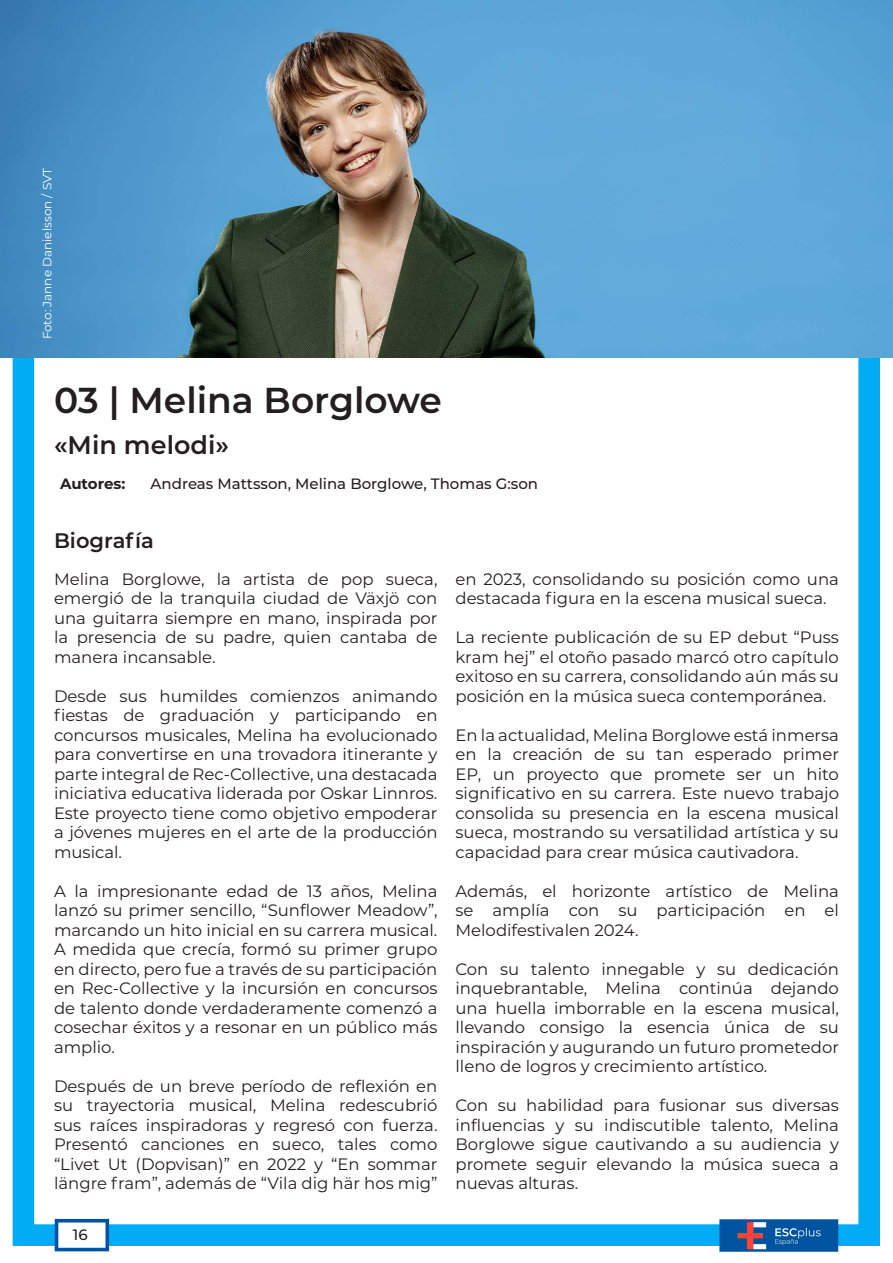
<style>
.page{position:relative;width:893px;height:1263px;background:#fff}
.page>*{position:absolute;margin:0;border:0;box-sizing:border-box;transform-origin:0 0}
.t1{font:600 36px "Montserrat";color:#231f20}
.t2{font:600 25.5px "Montserrat";color:#231f20}
.t3{font:600 21px "Montserrat";color:#231f20}
.t4{font:16.5px/19.5px "Montserrat";color:#231f20;text-align:justify}
.t5{font:500 15px "Montserrat";color:#231f20}
.t6{font:700 15px "Montserrat";letter-spacing:-.005em;color:#231f20}
.t7{font:12px "Montserrat";color:#fff}
</style>
<div class="page">
<img style="left:0;top:357px;width:893px;height:895px">
<img style="left:0;top:0;width:893px;height:357px">
<p class="t7" style="left:39px;top:339px;width:173px;rotate:-90deg">Foto: Janne Danielsson / SVT</p>
<h1 class="t1" style="left:54px;top:375px;width:390px">03 | Melina Borglowe</h1>
<h2 class="t2" style="left:54px;top:427px;width:177px">«Min melodi»</h2>
<p class="t6" style="left:60px;top:473px;width:67px">Autores:</p>
<p class="t5" style="left:151px;top:473px;width:389px">Andreas Mattsson, Melina Borglowe, Thomas G:son</p>
<p class="t3" style="left:54px;top:525px;width:101px">Biografía</p>
<p class="t4" style="left:54px;top:569px;width:385px">Melina Borglowe, la artista de pop sueca, emergió de la tranquila ciudad de Växjö con una guitarra siempre en mano, inspirada por la presencia de su padre, quien cantaba de manera incansable.</p>
<p class="t4" style="left:54px;top:686px;width:385px">Desde sus humildes comienzos animando fiestas de graduación y participando en concursos musicales, Melina ha evolucionado para convertirse en una trovadora itinerante y parte integral de Rec-Collective, una destacada iniciativa educativa liderada por Oskar Linnros.<br>Este proyecto tiene como objetivo empoderar a jóvenes mujeres en el arte de la producción musical.</p>
<p class="t4" style="left:54px;top:881px;width:385px">A la impresionante edad de 13 años, Melina lanzó su primer sencillo, “Sunflower Meadow”, marcando un hito inicial en su carrera musical.<br>A medida que crecía, formó su primer grupo en directo, pero fue a través de su participación en Rec-Collective y la incursión en concursos de talento donde verdaderamente comenzó a cosechar éxitos y a resonar en un público más amplio.</p>
<p class="t4" style="left:54px;top:1076px;width:385px">Después de un breve período de reflexión en su trayectoria musical, Melina redescubrió sus raíces inspiradoras y regresó con fuerza.<br>Presentó canciones en sueco, tales como “Livet Ut (Dopvisan)” en 2022 y “En sommar längre fram”, además de “Vila dig här hos mig”</p>
<p class="t5" style="left:73px;top:1224px;width:16px">16</p>
<p class="t4" style="left:455px;top:569px;width:385px">en 2023, consolidando su posición como una destacada figura en la escena musical sueca.</p>
<p class="t4" style="left:455px;top:627px;width:385px">La reciente publicación de su EP debut “Puss kram hej” el otoño pasado marcó otro capítulo exitoso en su carrera, consolidando aún más su posición en la música sueca contemporánea.</p>
<p class="t4" style="left:455px;top:725px;width:385px">En la actualidad, Melina Borglowe está inmersa en la creación de su tan esperado primer EP, un proyecto que promete ser un hito significativo en su carrera. Este nuevo trabajo consolida su presencia en la escena musical sueca, mostrando su versatilidad artística y su capacidad para crear música cautivadora.</p>
<p class="t4" style="left:455px;top:881px;width:385px">Además, el horizonte artístico de Melina se amplía con su participación en el Melodifestivalen 2024.</p>
<p class="t4" style="left:455px;top:959px;width:385px">Con su talento innegable y su dedicación inquebrantable, Melina continúa dejando una huella imborrable en la escena musical, llevando consigo la esencia única de su inspiración y augurando un futuro prometedor lleno de logros y crecimiento artístico.</p>
<p class="t4" style="left:455px;top:1095px;width:385px">Con su habilidad para fusionar sus diversas influencias y su indiscutible talento, Melina Borglowe sigue cautivando a su audiencia y promete seguir elevando la música sueca a nuevas alturas.</p>
</div>
